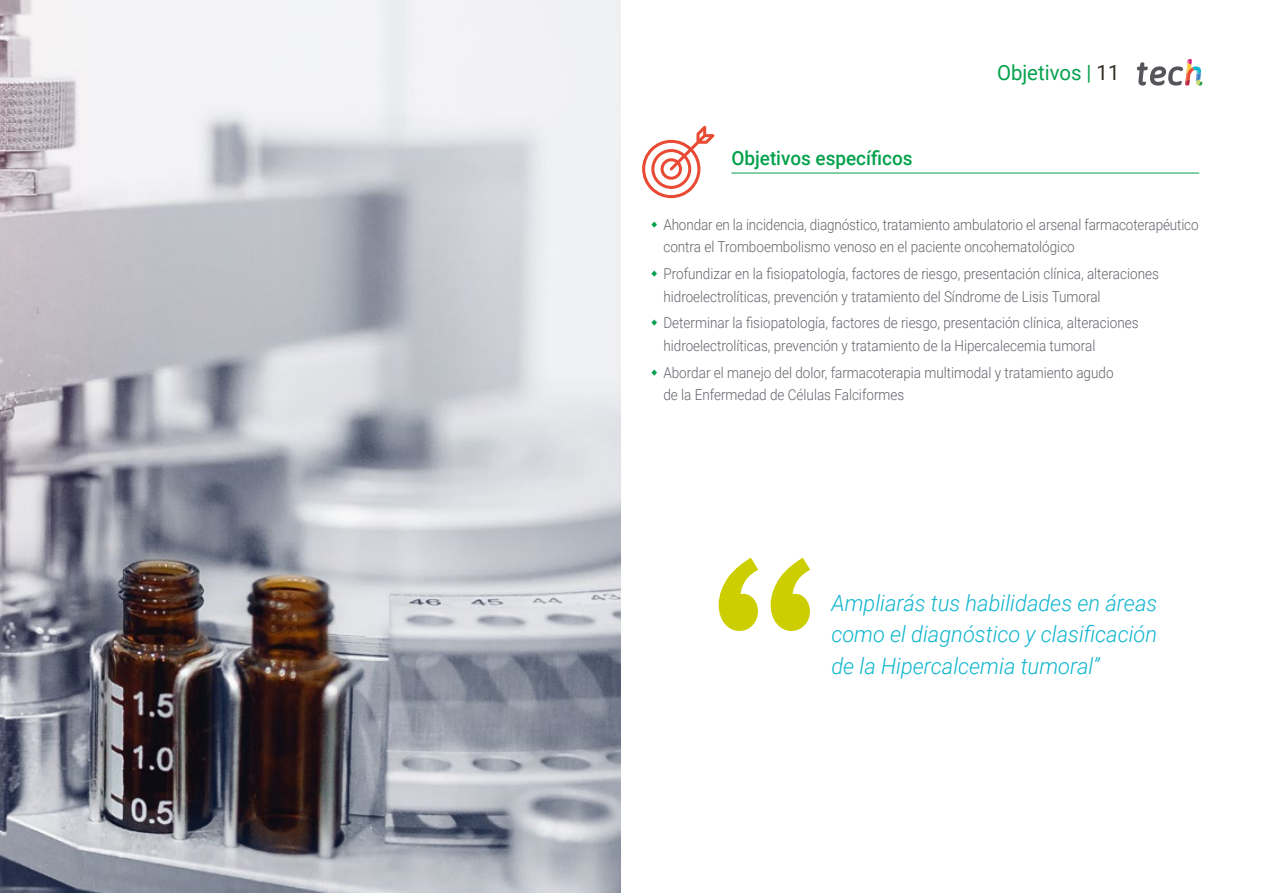
<style>
.page{position:relative;width:1263px;height:893px;background:#fff}
.page>*{position:absolute;margin:0;border:0;box-sizing:border-box;transform-origin:0 0}
.t1{font:italic 300 22.5px/31.5px "Roboto";color:#0fb6cf;text-align:justify}
.t2{font:21px "Roboto";color:#04a14d}
.t3{font:500 19.5px "Roboto";color:#04a14d}
.t4{font:300 15px/22.5px "Roboto";color:#61646a;scale:.9 1}
.s1{color:#312e20}
</style>
<div class="page">
<svg style="left:642px;top:126px;width:72px;height:72px"></svg>
<hr style="left:731px;top:173px;width:468px;height:1px;background:#04a14d">
<img style="left:0;top:0;width:621px;height:893px">
<svg style="left:1137px;top:59px;width:65px;height:27px"></svg>
<svg style="left:719px;top:558px;width:91px;height:73px"></svg>
<h3 class="t3" style="left:731px;top:144px;width:183px">Objetivos específicos</h3>
<h2 class="t2" style="left:997px;top:57px;width:124px">Objetivos | <span class="s1">11</span></h2>
<p class="t4" style="left:663px;top:213px;width:596px">Ahondar en la incidencia, diagnóstico, tratamiento ambulatorio el arsenal farmacoterapéutico contra el Tromboembolismo venoso en el paciente oncohematológico</p>
<p class="t4" style="left:663px;top:262px;width:552px">Profundizar en la fisiopatología, factores de riesgo, presentación clínica, alteraciones hidroelectrolíticas, prevención y tratamiento del Síndrome de Lisis Tumoral</p>
<p class="t4" style="left:663px;top:311px;width:530px">Determinar la fisiopatología, factores de riesgo, presentación clínica, alteraciones hidroelectrolíticas, prevención y tratamiento de la Hipercalecemia tumoral</p>
<p class="t4" style="left:663px;top:361px;width:502px">Abordar el manejo del dolor, farmacoterapia multimodal y tratamiento agudo de la Enfermedad de Células Falciformes</p>
<h1 class="t1" style="left:831px;top:586px;width:327px">Ampliarás tus habilidades en áreas como el diagnóstico y clasificación de la Hipercalcemia tumoral”</h1>
</div>
